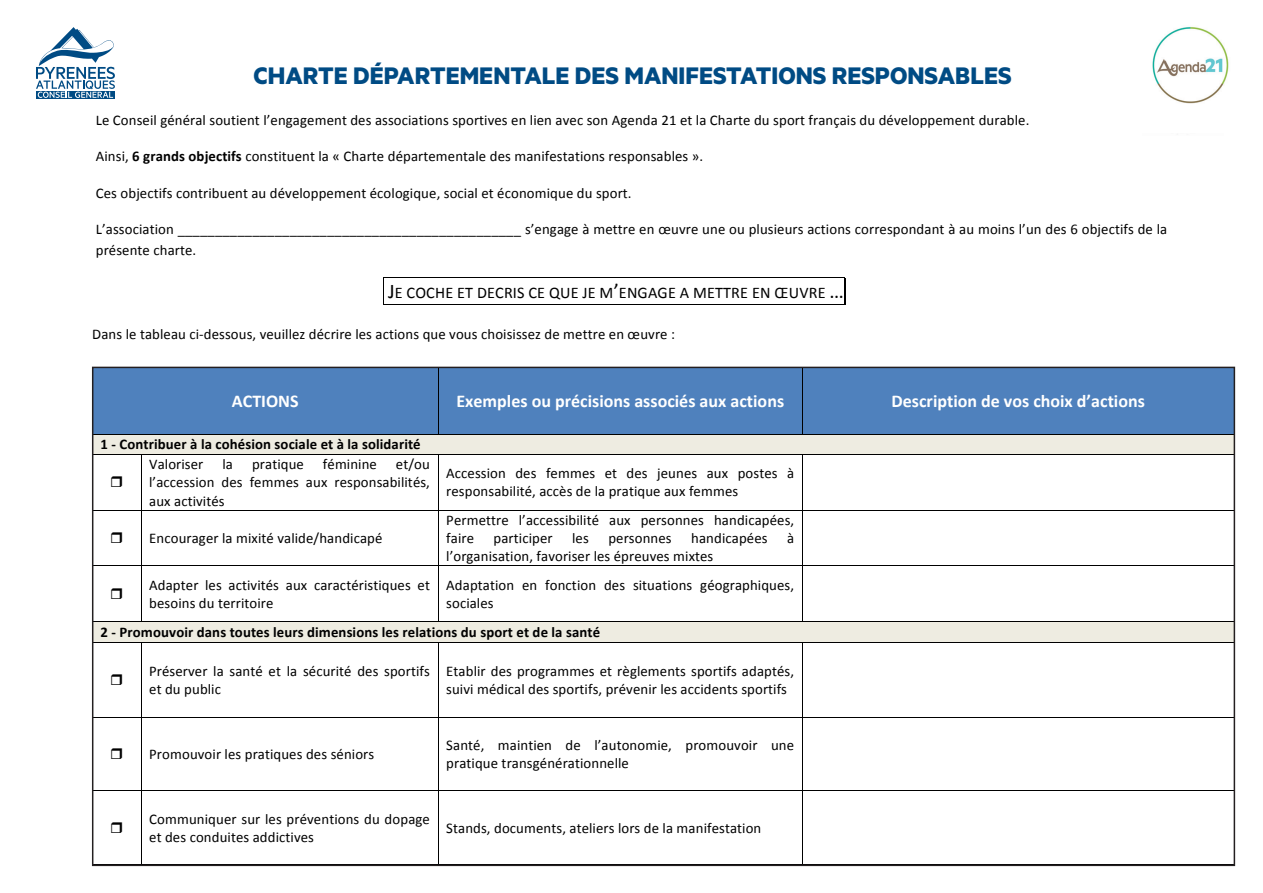
<style>
.page{position:relative;width:1263px;height:893px;background:#fff}
.page>*{position:absolute;margin:0;border:0;box-sizing:border-box;transform-origin:0 0}
.t1{font:700 27px "Metric";color:#004b84}
.t2{font:700 27px "Calibri";color:#1f497d}
.t3{font:700 18px "Calibri";color:#fff}
.t4{font:16.2px "Calibri";letter-spacing:.01em;color:#000}
.t5{font:14.7px/18.3px "Calibri";letter-spacing:.01em;color:#000}
.t6{font:700 14.7px/19.8px "Calibri";letter-spacing:.01em;color:#000}
.s1{font-weight:700}
.s2{font-size:20.85px}
.s3{font-weight:400}
</style>
<div class="page">
<hr style="left:384px;top:277px;width:460px;height:1px;background:#000">
<hr style="left:384px;top:304px;width:460px;height:1px;background:#000">
<svg style="left:844px;top:277px;width:2px;height:28px"></svg>
<div style="left:93px;top:368px;width:345px;height:66px;background:#4f81bd"></div>
<div style="left:439px;top:368px;width:363px;height:66px;background:#4f81bd"></div>
<div style="left:803px;top:368px;width:431px;height:66px;background:#4f81bd"></div>
<hr style="left:438px;top:368px;width:1px;height:66px;background:#000">
<hr style="left:802px;top:368px;width:1px;height:66px;background:#000">
<div style="left:93px;top:435px;width:1141px;height:19px;background:#eeece1"></div>
<hr style="left:93px;top:434px;width:345px;height:1px;background:#000">
<hr style="left:439px;top:434px;width:363px;height:1px;background:#000">
<hr style="left:803px;top:434px;width:431px;height:1px;background:#000">
<hr style="left:93px;top:454px;width:48px;height:1px;background:#000">
<hr style="left:142px;top:454px;width:296px;height:1px;background:#000">
<hr style="left:439px;top:454px;width:363px;height:1px;background:#000">
<hr style="left:803px;top:454px;width:431px;height:1px;background:#000">
<hr style="left:141px;top:455px;width:1px;height:55px;background:#000">
<hr style="left:438px;top:455px;width:1px;height:55px;background:#000">
<hr style="left:802px;top:455px;width:1px;height:55px;background:#000">
<hr style="left:93px;top:510px;width:48px;height:1px;background:#000">
<hr style="left:142px;top:510px;width:296px;height:1px;background:#000">
<hr style="left:439px;top:510px;width:363px;height:1px;background:#000">
<hr style="left:803px;top:510px;width:431px;height:1px;background:#000">
<hr style="left:141px;top:511px;width:1px;height:54px;background:#000">
<hr style="left:438px;top:511px;width:1px;height:54px;background:#000">
<hr style="left:802px;top:511px;width:1px;height:54px;background:#000">
<hr style="left:93px;top:565px;width:48px;height:1px;background:#000">
<hr style="left:142px;top:565px;width:296px;height:1px;background:#000">
<hr style="left:439px;top:565px;width:363px;height:1px;background:#000">
<hr style="left:803px;top:565px;width:431px;height:1px;background:#000">
<hr style="left:141px;top:566px;width:1px;height:55px;background:#000">
<hr style="left:438px;top:566px;width:1px;height:55px;background:#000">
<hr style="left:802px;top:566px;width:1px;height:55px;background:#000">
<div style="left:93px;top:622px;width:1141px;height:20px;background:#eeece1"></div>
<hr style="left:93px;top:621px;width:48px;height:1px;background:#000">
<hr style="left:142px;top:621px;width:296px;height:1px;background:#000">
<hr style="left:439px;top:621px;width:363px;height:1px;background:#000">
<hr style="left:803px;top:621px;width:431px;height:1px;background:#000">
<hr style="left:93px;top:642px;width:48px;height:1px;background:#000">
<hr style="left:142px;top:642px;width:296px;height:1px;background:#000">
<hr style="left:439px;top:642px;width:363px;height:1px;background:#000">
<hr style="left:803px;top:642px;width:431px;height:1px;background:#000">
<hr style="left:141px;top:643px;width:1px;height:74px;background:#000">
<hr style="left:438px;top:643px;width:1px;height:74px;background:#000">
<hr style="left:802px;top:643px;width:1px;height:74px;background:#000">
<hr style="left:93px;top:717px;width:48px;height:1px;background:#000">
<hr style="left:142px;top:717px;width:296px;height:1px;background:#000">
<hr style="left:439px;top:717px;width:363px;height:1px;background:#000">
<hr style="left:803px;top:717px;width:431px;height:1px;background:#000">
<hr style="left:141px;top:717px;width:1px;height:73px;background:#000">
<hr style="left:438px;top:717px;width:1px;height:73px;background:#000">
<hr style="left:802px;top:717px;width:1px;height:73px;background:#000">
<hr style="left:93px;top:790px;width:48px;height:1px;background:#000">
<hr style="left:142px;top:790px;width:296px;height:1px;background:#000">
<hr style="left:439px;top:790px;width:363px;height:1px;background:#000">
<hr style="left:803px;top:790px;width:431px;height:1px;background:#000">
<hr style="left:141px;top:791px;width:1px;height:74px;background:#000">
<hr style="left:438px;top:791px;width:1px;height:74px;background:#000">
<hr style="left:802px;top:791px;width:1px;height:74px;background:#000">
<img style="left:1152px;top:27px;width:77px;height:77px">
<div style="left:36px;top:91px;width:79px;height:8px;background:#004b84"></div>
<svg style="left:36px;top:27px;width:79px;height:71px"></svg>
<p class="t1" style="left:254px;top:59px;width:760px">CHARTE DÉPARTEMENTALE DES MANIFESTATIONS RESPONSABLES</p>
<p class="t2" style="left:309px;top:57px;width:745px">CHARTE DEPARTEMENTALE DES MANIFESTATION RESPONSABLES</p>
<p class="t5" style="left:96px;top:111px;width:935px">Le Conseil général soutient l’engagement des associations sportives en lien avec son Agenda 21 et la Charte du sport français du développement durable.</p>
<p class="t5" style="left:96px;top:147px;width:609px">Ainsi, <span class="s1">6 grands objectifs</span> constituent la « Charte départementale des manifestations responsables ».</p>
<p class="t5" style="left:96px;top:184px;width:537px">Ces objectifs contribuent au développement écologique, social et économique du sport.</p>
<p class="t5" style="left:96px;top:219px;width:1073px;line-height:20.9px">L’association ______________________________________________ s’engage à mettre en œuvre une ou plusieurs actions correspondant à au moins l’un des 6 objectifs de la présente charte.</p>
<p class="t4" style="left:388px;top:282px;width:457px"><span class="s2">J</span>E COCHE ET DECRIS CE QUE JE M<span class="s2">’</span>ENGAGE A METTRE EN ŒUVRE <span class="s2">…</span></p>
<p class="t5" style="left:92px;top:325px;width:584px">Dans le tableau ci--‐dessous, veuillez décrire les actions que vous choisissez de mettre en œuvre :</p>
<p class="t3" style="left:232px;top:390px;width:68px">ACTIONS</p>
<p class="t3" style="left:456px;top:390px;width:329px">Exemples ou précisions associés aux actions</p>
<p class="t3" style="left:891px;top:390px;width:255px">Description de vos choix d’actions</p>
<p class="t6" style="left:149px;top:434px;width:273px;text-indent:-49px">1 --‐ Contribuer à la cohésion sociale et à la solidarité<br><span class="s3">Valoriser</span></p>
<p class="t5" style="left:149px;top:455px;width:282px;text-align:justify;text-indent:247px">et/ou l’accession des femmes aux responsabilités, aux activités</p>
<p class="t5" style="left:446px;top:464px;width:349px">Accession des femmes et des jeunes aux postes à responsabilité, accès de la pratique aux femmes</p>
<p class="t5" style="left:149px;top:529px;width:235px">Encourager la mixité valide/handicapé</p>
<p class="t5" style="left:222px;top:455px;width:12px">la</p>
<p class="t5" style="left:252px;top:455px;width:53px">pratique</p>
<p class="t5" style="left:323px;top:455px;width:56px">féminine</p>
<p class="t5" style="left:446px;top:511px;width:349px">Permettre l’accessibilité aux personnes handicapées, faire</p>
<p class="t5" style="left:494px;top:529px;width:61px">participer</p>
<p class="t5" style="left:572px;top:529px;width:18px">les</p>
<p class="t5" style="left:608px;top:529px;width:65px">personnes</p>
<p class="t5" style="left:691px;top:529px;width:78px">handicapées</p>
<p class="t5" style="left:787px;top:529px;width:9px">à</p>
<p class="t5" style="left:446px;top:547px;width:269px">l’organisation, favoriser les épreuves mixtes</p>
<p class="t5" style="left:149px;top:576px;width:282px">Adapter les activités aux caractéristiques et besoins du territoire</p>
<p class="t5" style="left:446px;top:576px;width:349px">Adaptation en fonction des situations géographiques, sociales</p>
<p class="t6" style="left:101px;top:622px;width:501px">2 --‐ Promouvoir dans toutes leurs dimensions les relations du sport et de la santé</p>
<p class="t5" style="left:149px;top:662px;width:282px">Préserver la santé et la sécurité des sportifs et du public</p>
<p class="t5" style="left:446px;top:662px;width:349px">Etablir des programmes et règlements sportifs adaptés, suivi médical des sportifs, prévenir les accidents sportifs</p>
<p class="t5" style="left:149px;top:745px;width:227px">Promouvoir les pratiques des séniors</p>
<p class="t5" style="left:446px;top:736px;width:349px">Santé, maintien de l’autonomie, promouvoir une pratique transgénérationnelle</p>
<p class="t5" style="left:149px;top:810px;width:282px">Communiquer sur les préventions du dopage et des conduites addictives</p>
<p class="t5" style="left:446px;top:819px;width:317px">Stands, documents, ateliers lors de la manifestation</p>
</div>
